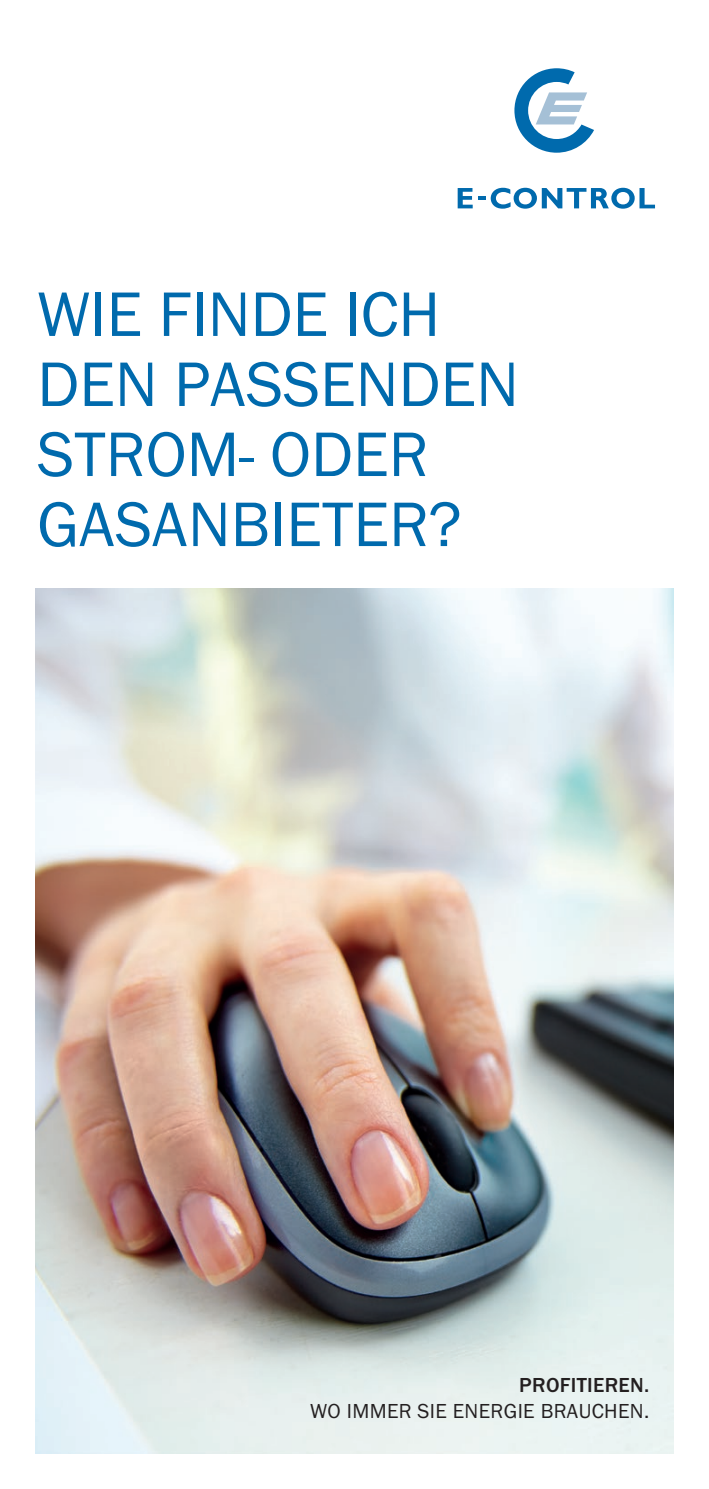
<style>
.page{position:relative;width:709px;height:1489px;background:#fff}
.page>*{position:absolute;margin:0;border:0;box-sizing:border-box;transform-origin:0 0}
.t1{font:65px/70px "Franklin Got Itc T";color:#006aad}
.t2{font:21px "Franklin Got Itc T";letter-spacing:.015em;color:#231f20}
.t3{font:500 21px "Franklin Got Itc T";letter-spacing:.015em;color:#231f20}
</style>
<div class="page">
<img style="left:35px;top:588px;width:638px;height:865px">
<svg style="left:514px;top:68px;width:80px;height:85px"></svg>
<svg style="left:457px;top:188px;width:198px;height:21px"></svg>
<p class="t1" style="left:37px;top:278px;width:483px">WIE FINDE ICH<br>DEN PASSENDEN<br>STROM- ODER<br>GASANBIETER?</p>
<p class="t3" style="left:519px;top:1373px;width:131px">PROFITIEREN.</p>
<p class="t2" style="left:310px;top:1398px;width:341px">WO IMMER SIE ENERGIE BRAUCHEN.</p>
</div>
